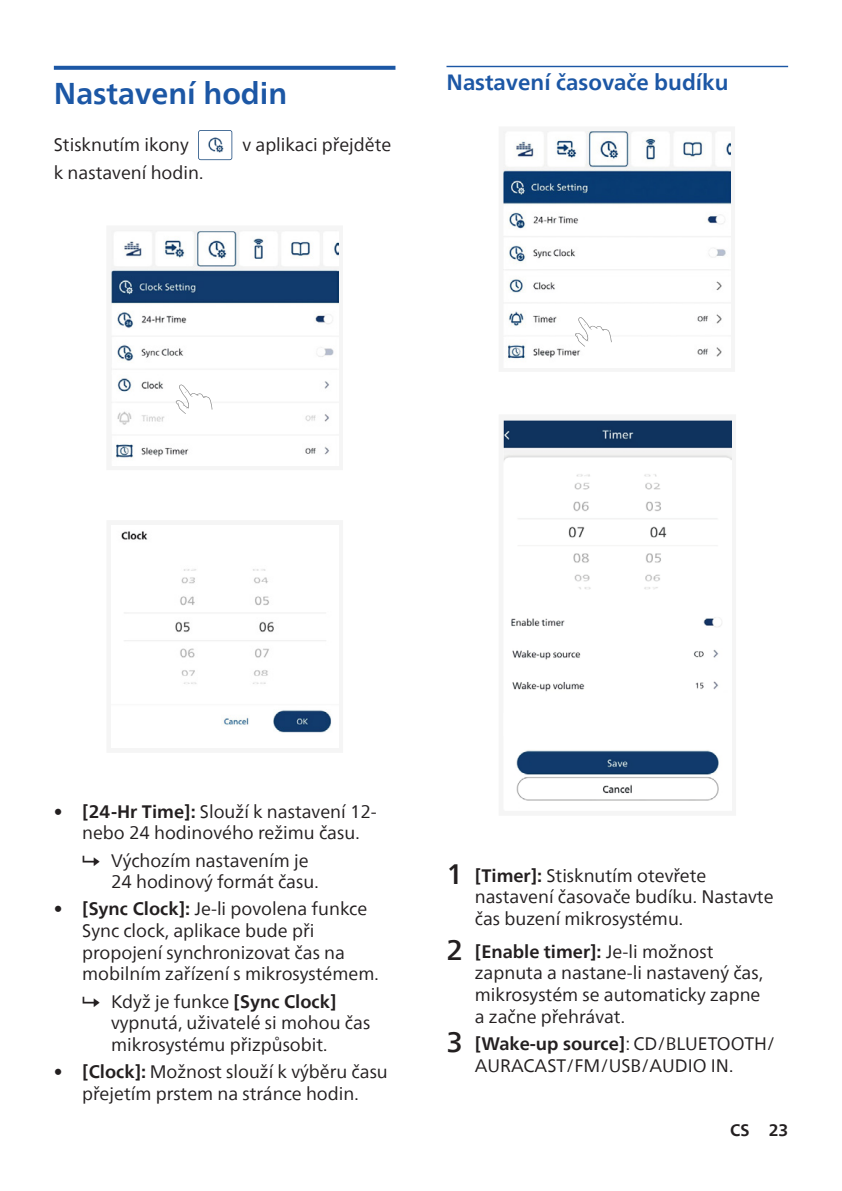
<style>
.page{position:relative;width:842px;height:1191px;background:#fff}
.page>*{position:absolute;margin:0;border:0;box-sizing:border-box;transform-origin:0 0}
.heading2{font:700 30px "Neue Frutiger World";color:#1c57a5}
.head_3{font:700 22px "Neue Frutiger World";color:#1c57a5}
.Body{font:18px/21.6px "Neue Frutiger World";color:#231f20}
.t1{font:700 16.4px "Neue Frutiger World";color:#231f20}
.s1{font-weight:300}
.s2{font-weight:700}
.s3{font-weight:500;font-size:28px}
</style>
<div class="page">
<svg style="left:54px;top:66px;width:341px;height:4px"></svg>
<svg style="left:198px;top:130px;width:34px;height:30px"></svg>
<img style="left:206px;top:137px;width:19px;height:18px">
<img style="left:111px;top:230px;width:227px;height:228px">
<svg style="left:176px;top:384px;width:36px;height:34px"></svg>
<img style="left:121px;top:531px;width:210px;height:202px">
<hr style="left:446px;top:66px;width:342px;height:1px;background:#1c57a5">
<img style="left:503px;top:131px;width:227px;height:228px">
<svg style="left:575px;top:317px;width:37px;height:34px"></svg>
<img style="left:504px;top:419px;width:227px;height:273px">
<img style="left:516px;top:750px;width:203px;height:51px">
<p class="heading2" style="left:54px;top:67px;width:235px">Nastavení hodin</p>
<p class="Body" style="left:54px;top:134px;width:137px">Stisknutím ikony</p>
<p class="Body" style="left:242px;top:134px;width:150px">v aplikaci přejděte</p>
<p class="Body" style="left:54px;top:162px;width:151px">k nastavení hodin.</p>
<p class="head_3" style="left:446px;top:63px;width:284px">Nastavení časovače budíku</p>
<p class="Body" style="left:82px;top:801px;width:296px;text-indent:-28px"><span class="s1">•</span> <span class="s2">[24-Hr Time]:</span> Slouží k nastavení 12- nebo 24 hodinového režimu času.</p>
<p class="Body" style="left:111px;top:849px;width:209px">Výchozím nastavením je<br>24 hodinový formát času.</p>
<p class="Body" style="left:82px;top:898px;width:298px;text-indent:-28px"><span class="s1">•</span> <span class="s2">[Sync Clock]:</span> Je-li povolena funkce Sync clock, aplikace bude při propojení synchronizovat čas na mobilním zařízení s mikrosystémem.</p>
<p class="Body" style="left:111px;top:990px;width:261px">Když je funkce <span class="s2">[Sync Clock] </span>vypnutá, uživatelé si mohou čas mikrosystému přizpůsobit.</p>
<p class="Body" style="left:54px;top:1061px;width:335px;text-align:center"><span class="s1">•</span> <span class="s2">[Clock]:</span> Možnost slouží k výběru času přejetím prstem na stránce hodin.</p>
<p class="Body" style="left:475px;top:864px;width:300px;text-indent:-28px"><span class="s3">1</span> <span class="s2">[Timer]:</span> Stisknutím otevřete nastavení časovače budíku. Nastavte čas buzení mikrosystému.</p>
<p class="Body" style="left:475px;top:941px;width:290px;text-indent:-28px"><span class="s3">2</span> <span class="s2">[Enable timer]:</span> Je-li možnost zapnuta a nastane-li nastavený čas, mikrosystém se automaticky zapne a začne přehrávat.</p>
<p class="Body" style="left:475px;top:1033px;width:302px;text-indent:-28px"><span class="s3">3</span> <span class="s2">[Wake-up source]</span>: CD/BLUETOOTH/<br>AURACAST/FM/USB/AUDIO IN.</p>
<p class="t1" style="left:730px;top:1115px;width:60px">CS 23</p>
</div>
